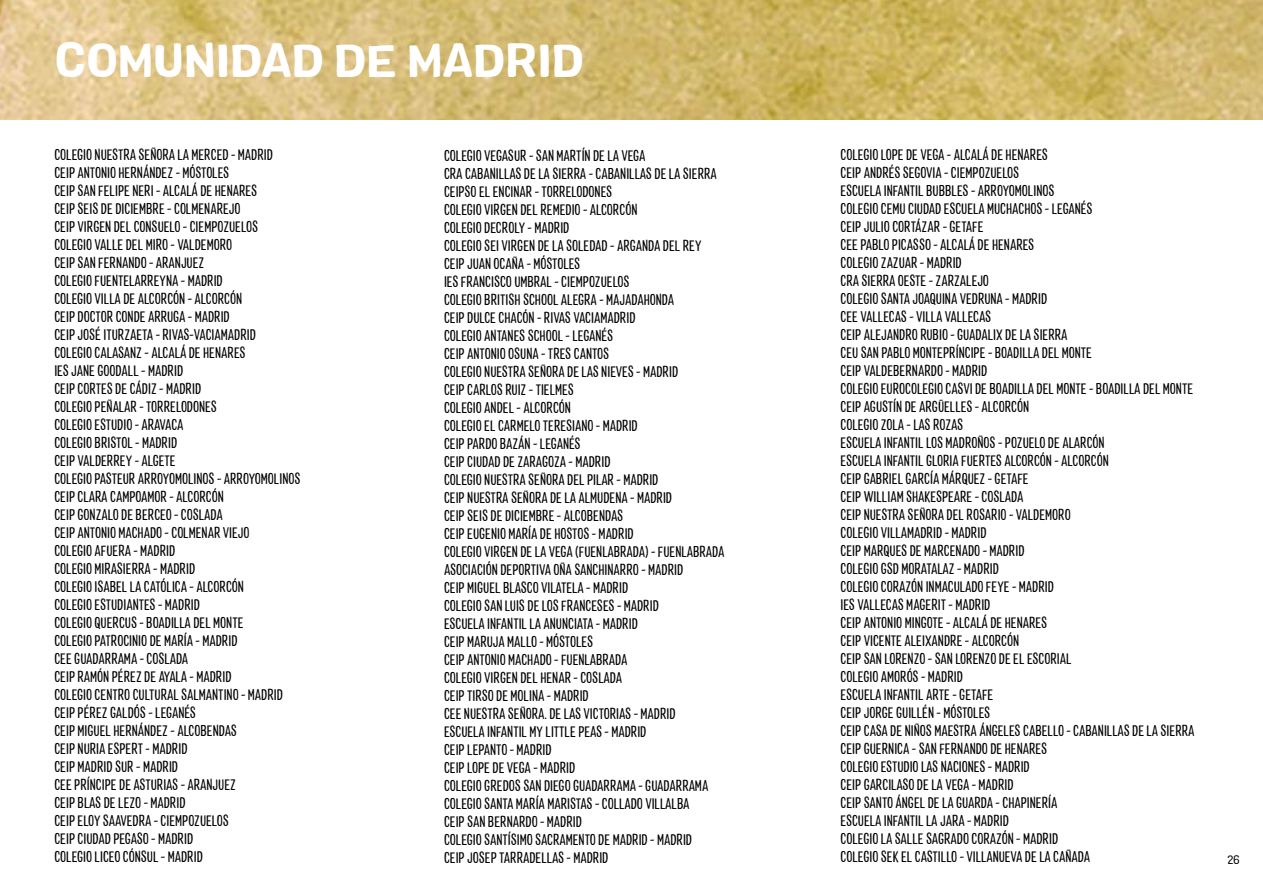
<style>
.page{position:relative;width:1263px;height:893px;background:#fff}
.page>*{position:absolute;margin:0;border:0;box-sizing:border-box;transform-origin:0 0}
.t1{font:45px "Colby St Bld";color:#fff}
.t2{font:condensed 15px/18px "Colby";color:#000}
.t3{font:12px "Colby St Reg";color:#000}
</style>
<div class="page">
<img style="left:0;top:0;width:1263px;height:119px">
<h1 class="t1" style="left:55px;top:32px;width:531px">COMUNIDAD DE MADRID</h1>
<p class="t2" style="left:54px;top:145px;width:248px">COLEGIO NUESTRA SEÑORA LA MERCED - MADRID<br>CEIP ANTONIO HERNÁNDEZ - MÓSTOLES<br>CEIP SAN FELIPE NERI - ALCALÁ DE HENARES<br>CEIP SEIS DE DICIEMBRE - COLMENAREJO<br>CEIP VIRGEN DEL CONSUELO - CIEMPOZUELOS<br>COLEGIO VALLE DEL MIRO - VALDEMORO<br>CEIP SAN FERNANDO - ARANJUEZ<br>COLEGIO FUENTELARREYNA - MADRID<br>COLEGIO VILLA DE ALCORCÓN - ALCORCÓN<br>CEIP DOCTOR CONDE ARRUGA - MADRID<br>CEIP JOSÉ ITURZAETA - RIVAS-VACIAMADRID<br>COLEGIO CALASANZ - ALCALÁ DE HENARES<br>IES JANE GOODALL - MADRID<br>CEIP CORTES DE CÁDIZ - MADRID<br>COLEGIO PEÑALAR - TORRELODONES<br>COLEGIO ESTUDIO - ARAVACA<br>COLEGIO BRISTOL - MADRID<br>CEIP VALDERREY - ALGETE<br>COLEGIO PASTEUR ARROYOMOLINOS - ARROYOMOLINOS<br>CEIP CLARA CAMPOAMOR - ALCORCÓN<br>CEIP GONZALO DE BERCEO - COSLADA<br>CEIP ANTONIO MACHADO - COLMENAR VIEJO<br>COLEGIO AFUERA - MADRID<br>COLEGIO MIRASIERRA - MADRID<br>COLEGIO ISABEL LA CATÓLICA - ALCORCÓN<br>COLEGIO ESTUDIANTES - MADRID<br>COLEGIO QUERCUS - BOADILLA DEL MONTE<br>COLEGIO PATROCINIO DE MARÍA - MADRID<br>CEE GUADARRAMA - COSLADA<br>CEIP RAMÓN PÉREZ DE AYALA - MADRID<br>COLEGIO CENTRO CULTURAL SALMANTINO - MADRID<br>CEIP PÉREZ GALDÓS - LEGANÉS<br>CEIP MIGUEL HERNÁNDEZ - ALCOBENDAS<br>CEIP NURIA ESPERT - MADRID<br>CEIP MADRID SUR - MADRID<br>CEE PRÍNCIPE DE ASTURIAS - ARANJUEZ<br>CEIP BLAS DE LEZO - MADRID<br>CEIP ELOY SAAVEDRA - CIEMPOZUELOS<br>CEIP CIUDAD PEGASO - MADRID<br>COLEGIO LICEO CÓNSUL - MADRID</p>
<p class="t2" style="left:444px;top:147px;width:282px">COLEGIO VEGASUR - SAN MARTÍN DE LA VEGA<br>CRA CABANILLAS DE LA SIERRA - CABANILLAS DE LA SIERRA CEIPSO EL ENCINAR - TORRELODONES<br>COLEGIO VIRGEN DEL REMEDIO - ALCORCÓN<br>COLEGIO DECROLY - MADRID<br>COLEGIO SEI VIRGEN DE LA SOLEDAD - ARGANDA DEL REY CEIP JUAN OCAÑA - MÓSTOLES<br>IES FRANCISCO UMBRAL - CIEMPOZUELOS<br>COLEGIO BRITISH SCHOOL ALEGRA - MAJADAHONDA<br>CEIP DULCE CHACÓN - RIVAS VACIAMADRID<br>COLEGIO ANTANES SCHOOL - LEGANÉS<br>CEIP ANTONIO OSUNA - TRES CANTOS<br>COLEGIO NUESTRA SEÑORA DE LAS NIEVES - MADRID<br>CEIP CARLOS RUIZ - TIELMES<br>COLEGIO ANDEL - ALCORCÓN<br>COLEGIO EL CARMELO TERESIANO - MADRID<br>CEIP PARDO BAZÁN - LEGANÉS<br>CEIP CIUDAD DE ZARAGOZA - MADRID<br>COLEGIO NUESTRA SEÑORA DEL PILAR - MADRID<br>CEIP NUESTRA SEÑORA DE LA ALMUDENA - MADRID<br>CEIP SEIS DE DICIEMBRE - ALCOBENDAS<br>CEIP EUGENIO MARÍA DE HOSTOS - MADRID<br>COLEGIO VIRGEN DE LA VEGA (FUENLABRADA) - FUENLABRADA ASOCIACIÓN DEPORTIVA OÑA SANCHINARRO - MADRID<br>CEIP MIGUEL BLASCO VILATELA - MADRID<br>COLEGIO SAN LUIS DE LOS FRANCESES - MADRID<br>ESCUELA INFANTIL LA ANUNCIATA - MADRID<br>CEIP MARUJA MALLO - MÓSTOLES<br>CEIP ANTONIO MACHADO - FUENLABRADA<br>COLEGIO VIRGEN DEL HENAR - COSLADA<br>CEIP TIRSO DE MOLINA - MADRID<br>CEE NUESTRA SEÑORA. DE LAS VICTORIAS - MADRID<br>ESCUELA INFANTIL MY LITTLE PEAS - MADRID<br>CEIP LEPANTO - MADRID<br>CEIP LOPE DE VEGA - MADRID<br>COLEGIO GREDOS SAN DIEGO GUADARRAMA - GUADARRAMA COLEGIO SANTA MARÍA MARISTAS - COLLADO VILLALBA<br>CEIP SAN BERNARDO - MADRID<br>COLEGIO SANTÍSIMO SACRAMENTO DE MADRID - MADRID<br>CEIP JOSEP TARRADELLAS - MADRID</p>
<p class="t2" style="left:840px;top:146px;width:355px">COLEGIO LOPE DE VEGA - ALCALÁ DE HENARES<br>CEIP ANDRÉS SEGOVIA - CIEMPOZUELOS<br>ESCUELA INFANTIL BUBBLES - ARROYOMOLINOS<br>COLEGIO CEMU CIUDAD ESCUELA MUCHACHOS - LEGANÉS<br>CEIP JULIO CORTÁZAR - GETAFE<br>CEE PABLO PICASSO - ALCALÁ DE HENARES<br>COLEGIO ZAZUAR - MADRID<br>CRA SIERRA OESTE - ZARZALEJO<br>COLEGIO SANTA JOAQUINA VEDRUNA - MADRID<br>CEE VALLECAS - VILLA VALLECAS<br>CEIP ALEJANDRO RUBIO - GUADALIX DE LA SIERRA<br>CEU SAN PABLO MONTEPRÍNCIPE - BOADILLA DEL MONTE<br>CEIP VALDEBERNARDO - MADRID<br>COLEGIO EUROCOLEGIO CASVI DE BOADILLA DEL MONTE - BOADILLA DEL MONTE CEIP AGUSTÍN DE ARGÜELLES - ALCORCÓN<br>COLEGIO ZOLA - LAS ROZAS<br>ESCUELA INFANTIL LOS MADROÑOS - POZUELO DE ALARCÓN<br>ESCUELA INFANTIL GLORIA FUERTES ALCORCÓN - ALCORCÓN<br>CEIP GABRIEL GARCÍA MÁRQUEZ - GETAFE<br>CEIP WILLIAM SHAKESPEARE - COSLADA<br>CEIP NUESTRA SEÑORA DEL ROSARIO - VALDEMORO<br>COLEGIO VILLAMADRID - MADRID<br>CEIP MARQUES DE MARCENADO - MADRID<br>COLEGIO GSD MORATALAZ - MADRID<br>COLEGIO CORAZÓN INMACULADO FEYE - MADRID<br>IES VALLECAS MAGERIT - MADRID<br>CEIP ANTONIO MINGOTE - ALCALÁ DE HENARES<br>CEIP VICENTE ALEIXANDRE - ALCORCÓN<br>CEIP SAN LORENZO - SAN LORENZO DE EL ESCORIAL<br>COLEGIO AMORÓS - MADRID<br>ESCUELA INFANTIL ARTE - GETAFE<br>CEIP JORGE GUILLÉN - MÓSTOLES<br>CEIP CASA DE NIÑOS MAESTRA ÁNGELES CABELLO - CABANILLAS DE LA SIERRA CEIP GUERNICA - SAN FERNANDO DE HENARES<br>COLEGIO ESTUDIO LAS NACIONES - MADRID<br>CEIP GARCILASO DE LA VEGA - MADRID<br>CEIP SANTO ÁNGEL DE LA GUARDA - CHAPINERÍA<br>ESCUELA INFANTIL LA JARA - MADRID<br>COLEGIO LA SALLE SAGRADO CORAZÓN - MADRID<br>COLEGIO SEK EL CASTILLO - VILLANUEVA DE LA CAÑADA</p>
<p class="t3" style="left:1227px;top:853px;width:13px">26</p>
</div>
